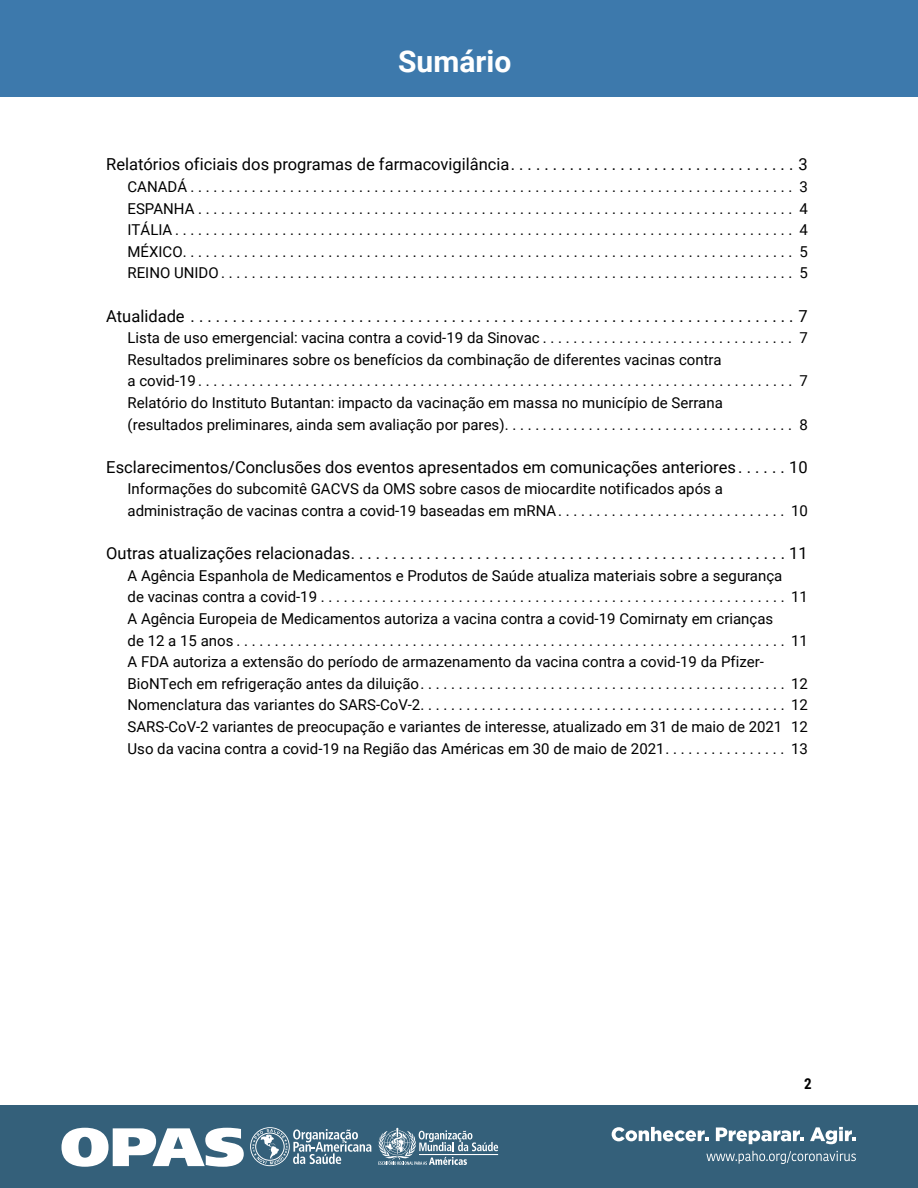
<style>
.page{position:relative;width:918px;height:1188px;background:#fff}
.page>*{position:absolute;margin:0;border:0;box-sizing:border-box;transform-origin:0 0}
.t1{font:700 30px "Roboto";color:#fff}
.t2{font:16.5px "Roboto";color:#000}
.t3{font:15px/21.6px "Roboto";color:#000}
.t4{font:700 15px "Roboto Condensed";color:#000}
</style>
<div class="page">
<div style="left:0;top:1106px;width:918px;height:82px;background:#34607a"></div>
<svg style="left:612px;top:1127px;width:96px;height:14px"></svg>
<svg style="left:716px;top:1127px;width:88px;height:17px"></svg>
<svg style="left:810px;top:1127px;width:46px;height:17px"></svg>
<svg style="left:706px;top:1151px;width:150px;height:13px"></svg>
<svg style="left:378px;top:1128px;width:120px;height:37px"></svg>
<svg style="left:250px;top:1127px;width:121px;height:39px"></svg>
<svg style="left:62px;top:1128px;width:182px;height:39px"></svg>
<div style="left:0;top:0;width:918px;height:96px;background:#3d79ac"></div>
<h1 class="t1" style="left:398px;top:40px;width:115px">Sumário</h1>
<p class="t2" style="left:106px;top:153px;width:703px">Relatórios oficiais dos programas de farmacovigilância . . . . . . . . . . . . . . . . . . . . . . . . . . . . . . . . . . 3</p>
<p class="t3" style="left:128px;top:175px;width:682px;text-align:justify">CANADÁ . . . . . . . . . . . . . . . . . . . . . . . . . . . . . . . . . . . . . . . . . . . . . . . . . . . . . . . . . . . . . . . . . . . . . . . . . . . . . . . 3<br>ESPANHA . . . . . . . . . . . . . . . . . . . . . . . . . . . . . . . . . . . . . . . . . . . . . . . . . . . . . . . . . . . . . . . . . . . . . . . . . . . . . . 4<br>ITÁLIA . . . . . . . . . . . . . . . . . . . . . . . . . . . . . . . . . . . . . . . . . . . . . . . . . . . . . . . . . . . . . . . . . . . . . . . . . . . . . . . . . 4<br>MÉXICO . . . . . . . . . . . . . . . . . . . . . . . . . . . . . . . . . . . . . . . . . . . . . . . . . . . . . . . . . . . . . . . . . . . . . . . . . . . . . . . . 5<br>REINO UNIDO . . . . . . . . . . . . . . . . . . . . . . . . . . . . . . . . . . . . . . . . . . . . . . . . . . . . . . . . . . . . . . . . . . . . . . . . . . . 5</p>
<p class="t2" style="left:106px;top:304px;width:703px">Atualidade . . . . . . . . . . . . . . . . . . . . . . . . . . . . . . . . . . . . . . . . . . . . . . . . . . . . . . . . . . . . . . . . . . . . . . . . 7</p>
<p class="t3" style="left:128px;top:327px;width:682px">Lista de uso emergencial: vacina contra a covid-19 da Sinovac . . . . . . . . . . . . . . . . . . . . . . . . . . . . . . . . . 7<br>Resultados preliminares sobre os benefícios da combinação de diferentes vacinas contra<br>a covid-19 . . . . . . . . . . . . . . . . . . . . . . . . . . . . . . . . . . . . . . . . . . . . . . . . . . . . . . . . . . . . . . . . . . . . . . . . . . . . . . 7<br>Relatório do Instituto Butantan: impacto da vacinação em massa no município de Serrana<br>(resultados preliminares, ainda sem avaliação por pares) . . . . . . . . . . . . . . . . . . . . . . . . . . . . . . . . . . . . . . 8</p>
<p class="t2" style="left:106px;top:455px;width:703px">Esclarecimentos/Conclusões dos eventos apresentados em comunicações anteriores . . . . . . 10</p>
<p class="t3" style="left:128px;top:478px;width:682px">Informações do subcomitê GACVS da OMS sobre casos de miocardite notificados após a administração de vacinas contra a covid-19 baseadas em mRNA . . . . . . . . . . . . . . . . . . . . . . . . . . . . . . 10</p>
<p class="t2" style="left:106px;top:542px;width:703px">Outras atualizações relacionadas . . . . . . . . . . . . . . . . . . . . . . . . . . . . . . . . . . . . . . . . . . . . . . . . . . . . 11</p>
<p class="t3" style="left:128px;top:564px;width:682px">A Agência Espanhola de Medicamentos e Produtos de Saúde atualiza materiais sobre a segurança<br>de vacinas contra a covid-19 . . . . . . . . . . . . . . . . . . . . . . . . . . . . . . . . . . . . . . . . . . . . . . . . . . . . . . . . . . . . . 11<br>A Agência Europeia de Medicamentos autoriza a vacina contra a covid-19 Comirnaty em crianças<br>de 12 a 15 anos . . . . . . . . . . . . . . . . . . . . . . . . . . . . . . . . . . . . . . . . . . . . . . . . . . . . . . . . . . . . . . . . . . . . . . . . 11<br>A FDA autoriza a extensão do período de armazenamento da vacina contra a covid-19 da Pfizer-BioNTech em refrigeração antes da diluição . . . . . . . . . . . . . . . . . . . . . . . . . . . . . . . . . . . . . . . . . . . . . . . . 12<br>Nomenclatura das variantes do SARS-CoV-2 . . . . . . . . . . . . . . . . . . . . . . . . . . . . . . . . . . . . . . . . . . . . . . . . 12<br>SARS-CoV-2 variantes de preocupação e variantes de interesse, atualizado em 31 de maio de 2021 12<br>Uso da vacina contra a covid-19 na Região das Américas em 30 de maio de 2021 . . . . . . . . . . . . . . . . 13</p>
<p class="t4" style="left:804px;top:1073px;width:9px">2</p>
</div>
